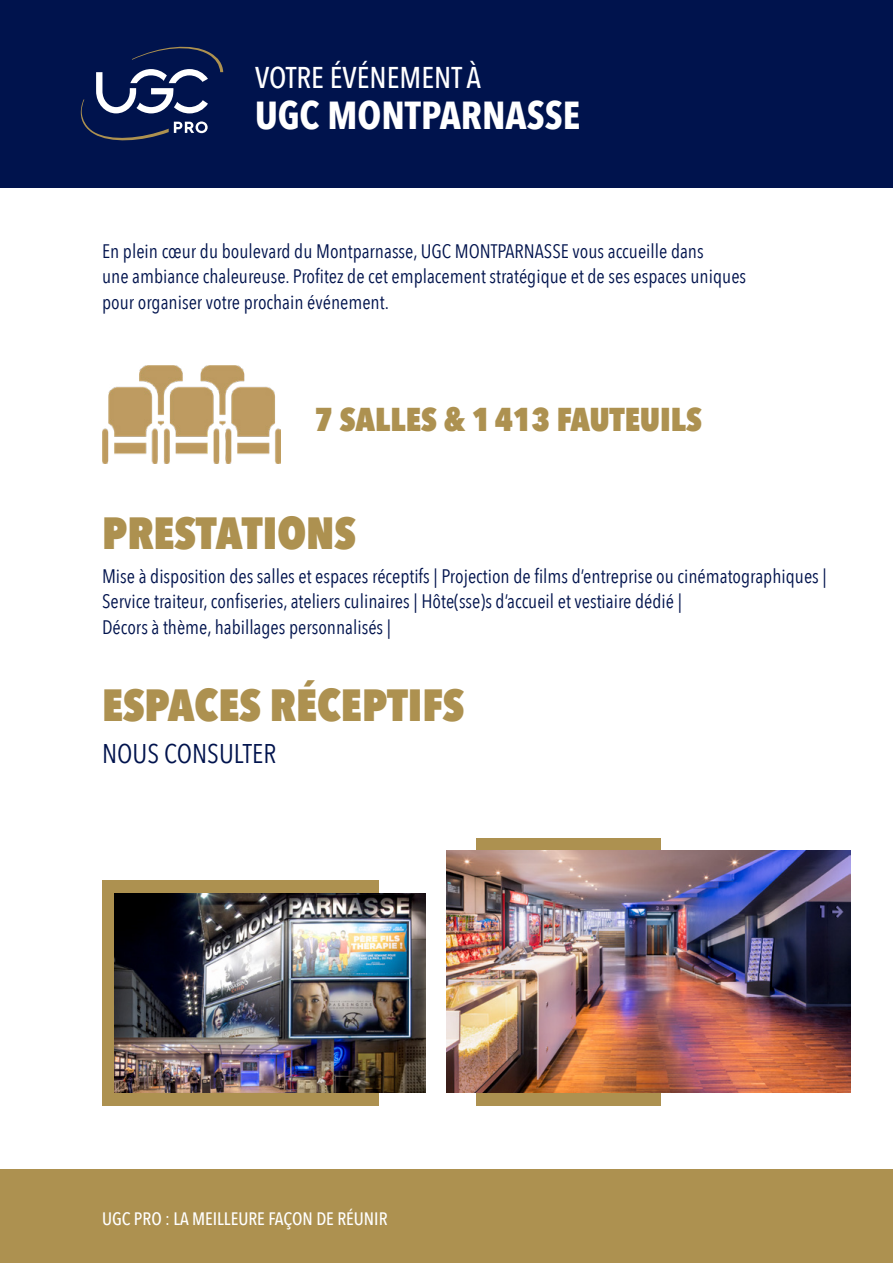
<style>
.page{position:relative;width:893px;height:1263px;background:#fff}
.page>*{position:absolute;margin:0;border:0;box-sizing:border-box;transform-origin:0 0}
.t1{font:800 45px "Avenir Next Condensed";color:#ad9150}
.t2{font:700 39px "Avenir Next Condensed";color:#fff}
.t3{font:800 33px "Avenir Next Condensed";color:#ad9150}
.t4{font:500 30px "Avenir Next Condensed";color:#fff}
.t5{font:27px "Avenir Next Condensed";color:#00134d}
.t6{font:19.5px/25.5px "Avenir Next Condensed";color:#00134d}
.t7{font:500 18px "Avenir Next Condensed";color:#fff}
</style>
<div class="page">
<div style="left:0;top:0;width:893px;height:187px;background:#00134d"></div>
<div style="left:0;top:1169px;width:893px;height:94px;background:#ad9150"></div>
<svg style="left:81px;top:46px;width:142px;height:95px"></svg>
<div style="left:102px;top:880px;width:276px;height:226px;background:#ad9150"></div>
<div style="left:476px;top:838px;width:185px;height:268px;background:#ad9150"></div>
<img style="left:115px;top:893px;width:310px;height:200px">
<img style="left:446px;top:850px;width:404px;height:243px">
<img style="left:103px;top:366px;width:177px;height:97px">
<h3 class="t4" style="left:255px;top:60px;width:228px">VOTRE ÉVÉNEMENT À</h3>
<h2 class="t2" style="left:255px;top:91px;width:327px">UGC MONTPARNASSE</h2>
<p class="t6" style="left:102px;top:237px;width:646px">En plein cœur du boulevard du Montparnasse, UGC MONTPARNASSE vous accueille dans<br>une ambiance chaleureuse. Profitez de cet emplacement stratégique et de ses espaces uniques pour organiser votre prochain événement.</p>
<h3 class="t3" style="left:315px;top:399px;width:389px">7 SALLES &amp; 1413 FAUTEUILS</h3>
<h1 class="t1" style="left:102px;top:505px;width:255px">PRESTATIONS</h1>
<p class="t6" style="left:102px;top:562px;width:726px">Mise à disposition des salles et espaces réceptifs | Projection de films d’entreprise ou cinématographiques |<br>Service traiteur, confiseries, ateliers culinaires | Hôte(sse)s d’accueil et vestiaire dédié |<br>Décors à thème, habillages personnalisés |</p>
<h1 class="t1" style="left:102px;top:677px;width:364px">ESPACES RÉCEPTIFS</h1>
<h3 class="t5" style="left:102px;top:730px;width:176px">NOUS CONSULTER</h3>
<p class="t7" style="left:102px;top:1208px;width:287px">UGC PRO : LA MEILLEURE FAÇON DE RÉUNIR</p>
</div>
